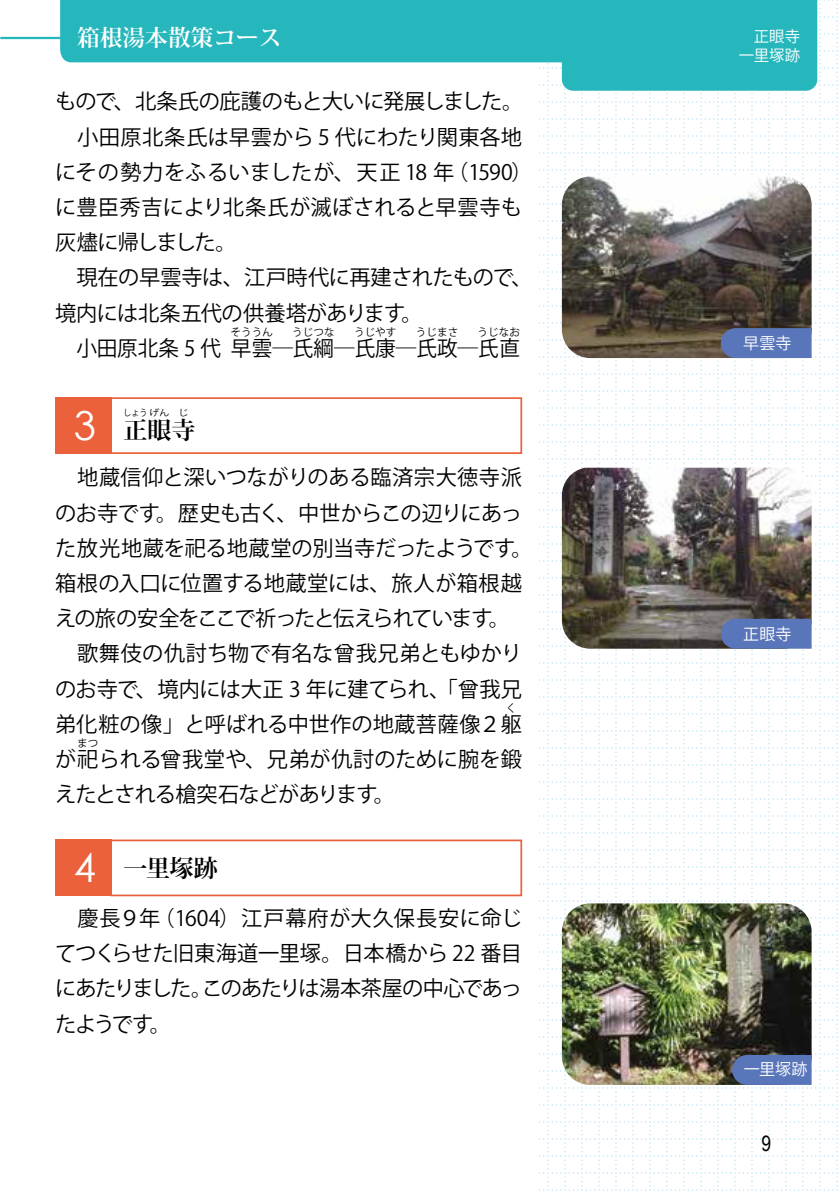
<style>
.page{position:relative;width:840px;height:1191px;background:#fff}
.page>*{position:absolute;margin:0;border:0;box-sizing:border-box;transform-origin:0 0}
.t1{font:40px "Century Gothic";color:#fff}
.t2{font:700 24px "Koz Min Pro";letter-spacing:-.01em;color:#000}
.t3{font:700 22.6px "Koz Min Pro";color:#fff}
.t4{font:21.2px/35.2px "Koz Go Pro";letter-spacing:-.01em;color:#000}
.t5{font:21.2px "Koz Go Pro";letter-spacing:-.045em;color:#000}
.t6{font:21.2px "Arial Narrow";color:#000}
.t7{font:16px "Koz Go Pro";color:#fff}
.t8{font:15.4px/18.6px "Koz Go Pro";letter-spacing:.005em;color:#fff;text-align:right}
.t9{font:10.6px "Koz Go Pro";color:#000}
.t10{font:9px "Koz Go Pro";color:#000;scale:.89 1}
.t11{font:9px "Koz Go Pro";color:#000;scale:1.11 1}
.s1{font-family:"Koz Min Pro";font-weight:700;font-size:24px;color:#000}
.s2{font-family:"Century Gothic";font-weight:400;font-size:40px;color:#fff}
</style>
<div class="page">
<svg style="left:539px;top:0;width:299px;height:1191px"></svg>
<hr style="left:0;top:37px;width:571px;height:2px;background:#26b7bc">
<svg style="left:60px;top:0;width:756px;height:91px"></svg>
<div style="left:55px;top:397px;width:57px;height:57px;background:#eb613b"></div>
<div style="left:110px;top:397px;width:412px;height:57px;border:2px solid #eb613b"></div>
<img style="left:561px;top:177px;width:250px;height:181px">
<svg style="left:720px;top:328px;width:91px;height:30px"></svg>
<img style="left:561px;top:468px;width:250px;height:180px">
<div style="left:720px;top:619px;width:91px;height:29px;background:#5976ba"></div>
<img style="left:561px;top:903px;width:250px;height:182px">
<svg style="left:731px;top:1055px;width:80px;height:30px"></svg>
<div style="left:55px;top:839px;width:57px;height:57px;background:#eb613b"></div>
<div style="left:110px;top:839px;width:412px;height:57px;border:2px solid #eb613b"></div>
<p class="t3" style="left:77px;top:22px;width:206px">箱根湯本散策コース</p>
<p class="t4" style="left:55px;top:85px;width:479px">もので、北条氏の庇護のもと大いに発展しました。　小田原北条氏は早雲から 5 代にわたり関東各地にその勢力をふるいましたが、天正 18 年（1590）に豊臣秀吉により北条氏が滅ぼされると早雲寺も灰燼に帰しました。<br>　現在の早雲寺は、江戸時代に再建されたもので、境内には北条五代の供養塔があります。</p>
<p class="t4" style="left:76px;top:331px;width:445px">小田原北条 5 代 早雲―氏綱―氏康―氏政―氏直</p>
<p class="t9" style="left:230px;top:325px;width:44px">そううん</p>
<p class="t9" style="left:292px;top:325px;width:44px">うじつな</p>
<p class="t9" style="left:354px;top:325px;width:44px">うじやす</p>
<p class="t9" style="left:415px;top:325px;width:44px">うじまさ</p>
<p class="t9" style="left:477px;top:325px;width:44px">うじなお</p>
<p class="t10" style="left:123px;top:407px;width:53px">しょうげん</p>
<p class="t2" style="left:147px;top:412px;width:49px">眼寺</p>
<p class="t11" style="left:178px;top:407px;width:11px">じ</p>
<h1 class="t1" style="left:74px;top:401px;width:75px">3 <span class="s1">正</span></h1>
<p class="t4" style="left:55px;top:460px;width:478px">　地蔵信仰と深いつながりのある臨済宗大徳寺派のお寺です。歴史も古く、中世からこの辺りにあった放光地蔵を祀る地蔵堂の別当寺だったようです。箱根の入口に位置する地蔵堂には、旅人が箱根越えの旅の安全をここで祈ったと伝えられています。　歌舞伎の仇討ち物で有名な曾我兄弟ともゆかりのお寺で、境内には大正 3 年に建てられ、「曾我兄弟化粧の像」と呼ばれる中世作の地蔵菩薩像２躯</p>
<p class="t9" style="left:506px;top:701px;width:12px">く</p>
<p class="t4" style="left:55px;top:742px;width:468px">が祀られる曾我堂や、兄弟が仇討のために腕を鍛</p>
<p class="t9" style="left:77px;top:736px;width:23px">まつ</p>
<p class="t5" style="left:55px;top:781px;width:341px">えたとされる槍突石などがあります。</p>
<p class="t2" style="left:74px;top:850px;width:145px"><span class="s2">4</span> 一里塚跡</p>
<p class="t4" style="left:55px;top:901px;width:468px;text-align:justify">　慶長９年（1604）江戸幕府が大久保長安に命じてつくらせた旧東海道一里塚。日本橋から 22 番目にあたりました。このあたりは湯本茶屋の中心であったようです。</p>
<p class="t8" style="left:738px;top:27px;width:63px">正眼寺一里塚跡</p>
<p class="t7" style="left:742px;top:333px;width:49px">早雲寺</p>
<p class="t7" style="left:742px;top:623px;width:49px">正眼寺</p>
<p class="t7" style="left:743px;top:1058px;width:65px">一里塚跡</p>
<p class="t6" style="left:761px;top:1128px;width:11px">9</p>
</div>
